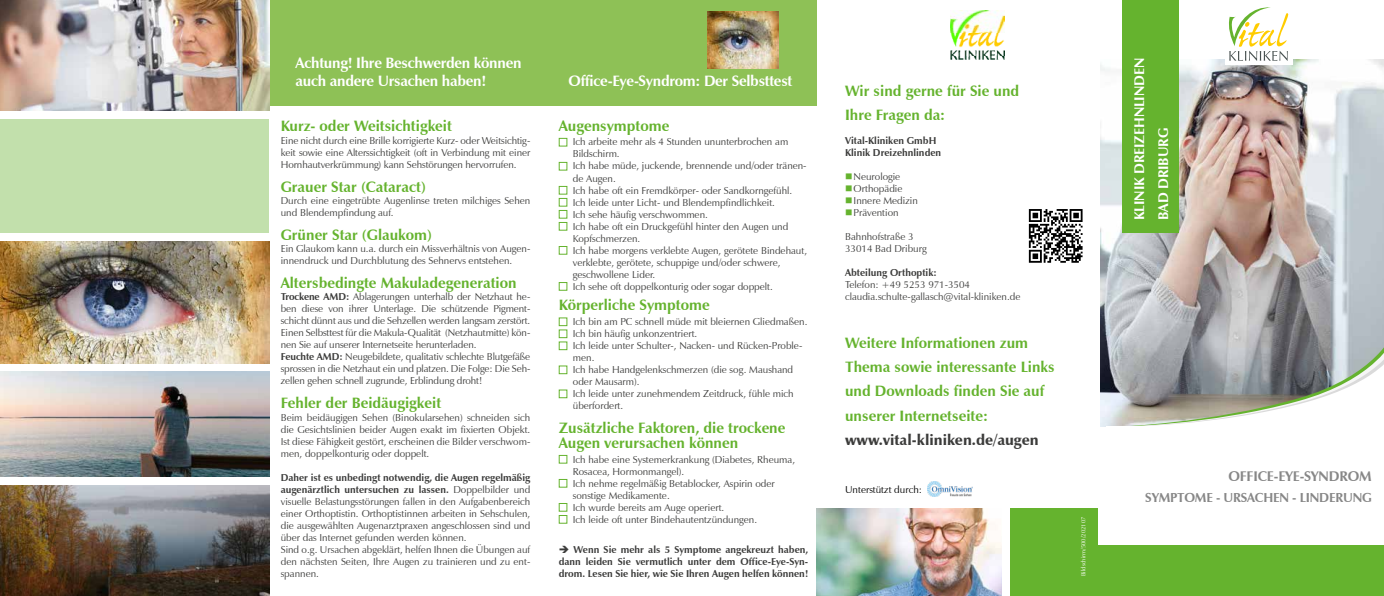
<style>
.page{position:relative;width:1384px;height:596px;background:#fff}
.page>*{position:absolute;margin:0;border:0;box-sizing:border-box;transform-origin:0 0}
.t1{font:700 15px/24px "Zapf Humanist 601 BT";color:#65b32e}
.t2{font:700 15px/18px "Zapf Humanist 601 BT";letter-spacing:-.02em;color:#fff}
.t3{font:900 15px "Zapf Humanist 601 BT";color:#3c3c3b}
.t4{font:700 14px/24px "Zapf Humanist 601 BT";letter-spacing:-.01em;color:#fff}
.t5{font:700 14px "Zapf Humanist 601 BT";letter-spacing:-.01em;color:#878787}
.t6{font:700 13px "Zapf Humanist 601 BT";letter-spacing:-.015em;color:#878787}
.t7{font:10px/12px "Zapf Humanist 601 BT";color:#3c3c3b}
.t8{font:700 10px/12px "Zapf Humanist 601 BT";color:#3c3c3b}
.t9{font:10px "Zapf Humanist 601 BT";color:#000}
.t10{font:6px "Zapf Humanist 601 BT";color:#fff}
.s1{font-weight:700}
</style>
<div class="page">
<img style="left:1100px;top:60px;width:283px;height:366px">
<img style="left:816px;top:508px;width:185px;height:87px">
<div style="left:1009px;top:508px;width:88px;height:87px;background:#65b32e"></div>
<img style="left:950px;top:11px;width:54px;height:49px">
<div style="left:266px;top:0;width:550px;height:105px;background:#8ec156"></div>
<div style="left:558px;top:138px;width:9px;height:8px;background:#fff;border:1px solid #65b32e"></div>
<div style="left:558px;top:162px;width:9px;height:8px;background:#fff;border:1px solid #65b32e"></div>
<div style="left:558px;top:186px;width:9px;height:8px;background:#fff;border:1px solid #65b32e"></div>
<div style="left:558px;top:198px;width:9px;height:8px;background:#fff;border:1px solid #65b32e"></div>
<div style="left:558px;top:210px;width:9px;height:8px;background:#fff;border:1px solid #65b32e"></div>
<div style="left:558px;top:222px;width:9px;height:8px;background:#fff;border:1px solid #65b32e"></div>
<div style="left:558px;top:246px;width:9px;height:8px;background:#fff;border:1px solid #65b32e"></div>
<div style="left:558px;top:282px;width:9px;height:8px;background:#fff;border:1px solid #65b32e"></div>
<div style="left:558px;top:317px;width:9px;height:9px;background:#fff;border:1px solid #65b32e"></div>
<div style="left:558px;top:329px;width:9px;height:9px;background:#fff;border:1px solid #65b32e"></div>
<div style="left:558px;top:341px;width:9px;height:9px;background:#fff;border:1px solid #65b32e"></div>
<div style="left:558px;top:365px;width:9px;height:9px;background:#fff;border:1px solid #65b32e"></div>
<div style="left:558px;top:389px;width:9px;height:9px;background:#fff;border:1px solid #65b32e"></div>
<div style="left:558px;top:454px;width:9px;height:9px;background:#fff;border:1px solid #65b32e"></div>
<div style="left:558px;top:478px;width:9px;height:9px;background:#fff;border:1px solid #65b32e"></div>
<div style="left:558px;top:502px;width:9px;height:9px;background:#fff;border:1px solid #65b32e"></div>
<div style="left:558px;top:514px;width:9px;height:9px;background:#fff;border:1px solid #65b32e"></div>
<div style="left:0;top:119px;width:269px;height:113px;background:#c2e0ac"></div>
<img style="left:0;top:371px;width:269px;height:105px">
<img style="left:0;top:241px;width:269px;height:122px">
<img style="left:0;top:485px;width:269px;height:110px">
<img style="left:0;top:0;width:269px;height:111px">
<svg style="left:1028px;top:209px;width:55px;height:54px"></svg>
<svg style="left:1028px;top:209px;width:54px;height:53px"></svg>
<img style="left:707px;top:11px;width:71px;height:57px">
<img style="left:927px;top:481px;width:45px;height:15px">
<div style="left:1225px;top:0;width:68px;height:64px;background:#fff"></div>
<div style="left:1094px;top:545px;width:289px;height:50px;background:#65b32e"></div>
<svg style="left:1229px;top:7px;width:59px;height:54px"></svg>
<div style="left:1121px;top:0;width:57px;height:232px;background:#65b32e"></div>
<svg style="left:1115px;top:332px;width:268px;height:94px"></svg>
<h1 class="t2" style="left:296px;top:54px;width:227px">Achtung! Ihre Beschwerden können auch andere Ursachen haben!</h1>
<h1 class="t1" style="left:281px;top:113px;width:173px">Kurz- oder Weitsichtigkeit</h1>
<p class="t7" style="left:281px;top:135px;width:251px;text-align:justify">Eine nicht durch eine Brille korrigierte Kurz- oder Weitsichtig&shy;keit sowie eine Alterssichtigkeit (oft in Verbindung mit einer Hornhautverkrümmung) kann Sehstörungen hervorrufen.</p>
<h1 class="t1" style="left:281px;top:175px;width:147px">Grauer Star (Cataract)</h1>
<p class="t7" style="left:281px;top:195px;width:251px">Durch eine eingetrübte Augenlinse treten milchiges Sehen und Blendempfindung auf.</p>
<h1 class="t1" style="left:281px;top:223px;width:153px">Grüner Star (Glaukom)</h1>
<p class="t7" style="left:281px;top:243px;width:251px">Ein Glaukom kann u.a. durch ein Missverhältnis von Augen&shy;innendruck und Durchblutung des Sehnervs entstehen.</p>
<h1 class="t1" style="left:281px;top:271px;width:237px">Altersbedingte Makuladegeneration</h1>
<p class="t7" style="left:281px;top:291px;width:251px"><span class="s1">Trockene AMD:</span> Ablagerungen unterhalb der Netzhaut he&shy;ben diese von ihrer Unterlage. Die schützende Pigment&shy;schicht dünnt aus und die Sehzellen werden langsam zerstört.<br>Einen Selbsttest für die Makula-Qualität (Netzhautmitte) kön&shy;nen Sie auf unserer Internetseite herunterladen.<br><span class="s1">Feuchte AMD:</span> Neugebildete, qualitativ schlechte Blutgefäße sprossen in die Netzhaut ein und platzen. Die Folge: Die Seh&shy;zellen gehen schnell zugrunde, Erblindung droht!</p>
<h1 class="t1" style="left:281px;top:391px;width:162px">Fehler der Beidäugigkeit</h1>
<p class="t7" style="left:281px;top:411px;width:251px;text-align:justify">Beim beidäugigen Sehen (Binokularsehen) schneiden sich die Gesichtslinien beider Augen exakt im fixierten Objekt.<br>Ist diese Fähigkeit gestört, erscheinen die Bilder verschwom&shy;men, doppelkonturig oder doppelt.</p>
<p class="t7" style="left:281px;top:471px;width:251px"><span class="s1">Daher ist es unbedingt notwendig, die Augen regelmäßig augenärztlich untersuchen zu lassen.</span> Doppelbilder und visuelle Belastungsstörungen fallen in den Aufgabenbereich einer Orthoptistin. Orthoptistinnen arbeiten in Sehschulen, die ausgewählten Augenarztpraxen angeschlossen sind und über das Internet gefunden werden können.<br>Sind o.g. Ursachen abgeklärt, helfen Ihnen die Übungen auf den nächsten Seiten, Ihre Augen zu trainieren und zu ent&shy;spannen.</p>
<h1 class="t2" style="left:568px;top:71px;width:225px">Office-Eye-Syndrom: Der Selbsttest</h1>
<h1 class="t1" style="left:558px;top:113px;width:112px">Augensymptome</h1>
<p class="t7" style="left:573px;top:136px;width:236px">Ich arbeite mehr als 4 Stunden ununterbrochen am Bildschirm.<br>Ich habe müde, juckende, brennende und/oder tränen&shy;de Augen.<br>Ich habe oft ein Fremdkörper- oder Sandkorngefühl.<br>Ich leide unter Licht- und Blendempfindlichkeit.<br>Ich sehe häufig verschwommen.<br>Ich habe oft ein Druckgefühl hinter den Augen und Kopfschmerzen.<br>Ich habe morgens verklebte Augen, gerötete Bindehaut, verklebte, gerötete, schuppige und/oder schwere, geschwollene Lider.<br>Ich sehe oft doppelkonturig oder sogar doppelt.</p>
<h1 class="t1" style="left:558px;top:293px;width:152px">Körperliche Symptome</h1>
<p class="t7" style="left:573px;top:315px;width:236px">Ich bin am PC schnell müde mit bleiernen Gliedmaßen.<br>Ich bin häufig unkonzentriert.<br>Ich leide unter Schulter-, Nacken- und Rücken-Proble&shy;men.<br>Ich habe Handgelenkschmerzen (die sog. Maushand oder Mausarm).<br>Ich leide unter zunehmendem Zeitdruck, fühle mich überfordert.</p>
<h1 class="t1" style="left:558px;top:419px;width:228px;line-height:15px">Zusätzliche Faktoren, die trockene<br>Augen verursachen können</h1>
<p class="t7" style="left:573px;top:453px;width:224px">Ich habe eine Systemerkrankung (Diabetes, Rheuma, Rosacea, Hormonmangel).<br>Ich nehme regelmäßig Betablocker, Aspirin oder sonstige Medikamente.<br>Ich wurde bereits am Auge operiert.<br>Ich leide oft unter Bindehautentzündungen.</p>
<p class="t8" style="left:558px;top:543px;width:251px;text-align:justify">➔ Wenn Sie mehr als 5 Symptome angekreuzt haben, dann leiden Sie vermutlich unter dem Office-Eye-Syn&shy;drom. Lesen Sie hier, wie Sie Ihren Augen helfen können!</p>
<h1 class="t1" style="left:845px;top:79px;width:176px">Wir sind gerne für Sie und<br>Ihre Fragen da:</h1>
<p class="t8" style="left:845px;top:135px;width:98px">Vital-Kliniken GmbH<br>Klinik Dreizehnlinden</p>
<p class="t7" style="left:853px;top:171px;width:66px">Neurologie<br>Orthopädie<br>Innere Medizin<br>Prävention</p>
<p class="t7" style="left:845px;top:231px;width:83px">Bahnhofstraße 3<br>33014 Bad Driburg</p>
<p class="t8" style="left:845px;top:267px;width:93px">Abteilung Orthoptik:</p>
<p class="t7" style="left:845px;top:279px;width:177px">Telefon: +49 5253 971-3504 claudia.schulte-gallasch@vital-kliniken.de</p>
<h1 class="t1" style="left:845px;top:331px;width:211px">Weitere Informationen zum<br>Thema sowie interessante Links und Downloads finden Sie auf unserer Internetseite:</h1>
<h1 class="t3" style="left:845px;top:430px;width:195px">www.vital-kliniken.de/augen</h1>
<p class="t9" style="left:845px;top:482px;width:78px">Unterstützt durch:</p>
<p class="t10" style="left:1079px;top:576px;width:61px;rotate:-90deg">Bildschirm/500/202107</p>
<h2 class="t4" style="left:1127px;top:220px;width:163px;rotate:-90deg">KLINIK DREIZEHNLINDEN<br>BAD DRIBURG</h2>
<h2 class="t5" style="left:1228px;top:467px;width:145px">OFFICE-EYE-SYNDROM</h2>
<h3 class="t6" style="left:1145px;top:488px;width:228px">SYMPTOME - URSACHEN - LINDERUNG</h3>
</div>
